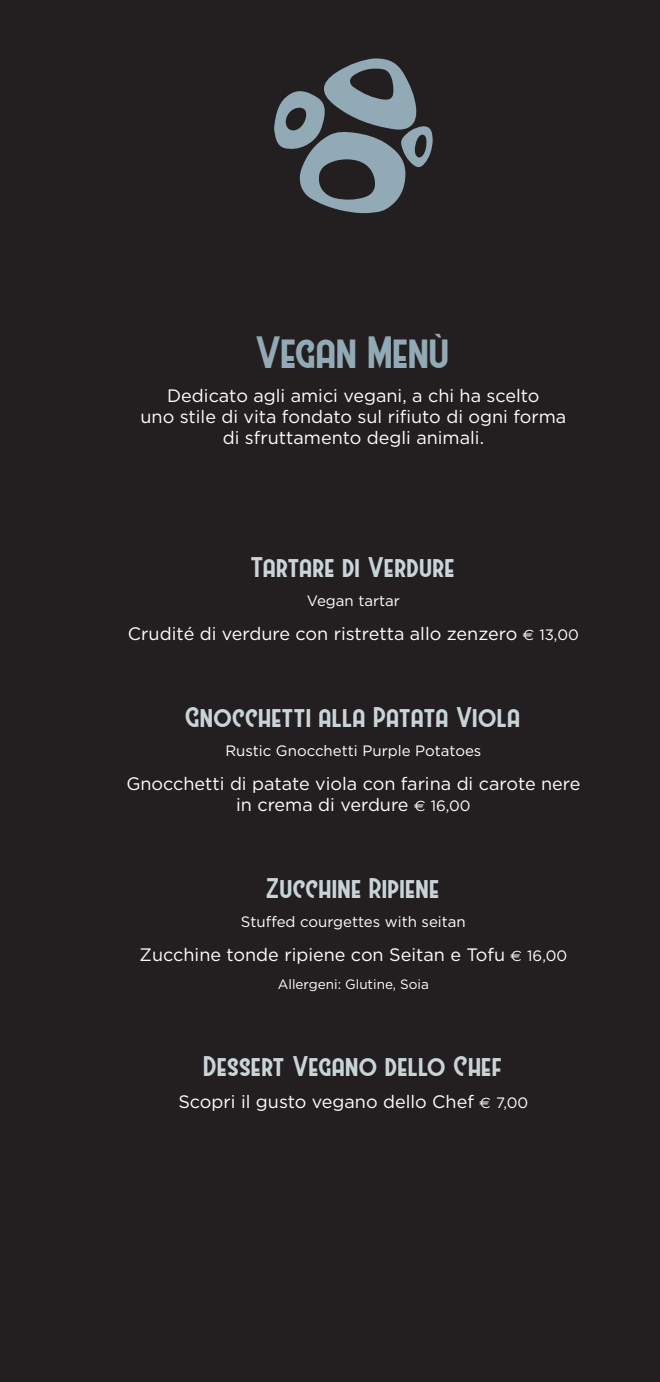
<style>
.page{position:relative;width:660px;height:1382px;background:#fff}
.page>*{position:absolute;margin:0;border:0;box-sizing:border-box;transform-origin:0 0}
.TITOLO_PAG{font:40.5px "Westmeath";color:#92aab5}
.PIATTO_ita{font:25.5px "Westmeath";letter-spacing:.02em;color:#c9d4d9}
.COSA_E__ita{font:18px/21px "Gotham";color:#fff;text-align:center}
.COSA_E__ita_-_Copia{font:18px "Gotham";color:#fff}
.PIATTO_eng{font:15px "Gotham";color:#fff}
.ALLERGENI{font:13.5px "Gotham";color:#fff}
.s1{font-family:"Euro Sans";font-size:15px}
.s2{font-size:15px}
</style>
<div class="page">
<div style="left:0;top:0;width:659px;height:1382px;background:#231f20"></div>
<svg style="left:274px;top:58px;width:158px;height:155px"></svg>
<p class="TITOLO_PAG" style="left:256px;top:330px;width:195px">Vegan Menù</p>
<p class="COSA_E__ita" style="left:140px;top:385px;width:427px">Dedicato agli amici vegani, a chi ha scelto<br>uno stile di vita fondato sul rifiuto di ogni forma di sfruttamento degli animali.</p>
<p class="PIATTO_ita" style="left:251px;top:552px;width:205px">Tartare di Verdure</p>
<p class="PIATTO_eng" style="left:306px;top:593px;width:95px">Vegan tartar</p>
<p class="COSA_E__ita" style="left:128px;top:623px;width:452px">Crudité di verdure con ristretta allo zenzero <span class="s1">€</span> <span class="s2">13,00</span></p>
<p class="PIATTO_ita" style="left:185px;top:702px;width:336px">Gnocchetti alla Patata Viola</p>
<p class="PIATTO_eng" style="left:225px;top:743px;width:257px">Rustic Gnocchetti Purple Potatoes</p>
<p class="COSA_E__ita" style="left:126px;top:773px;width:455px">Gnocchetti di patate viola con farina di carote nere in crema di verdure <span class="s1">€</span> <span class="s2">16,00</span></p>
<p class="PIATTO_ita" style="left:266px;top:873px;width:174px">Zucchine Ripiene</p>
<p class="PIATTO_eng" style="left:241px;top:914px;width:226px">Stuffed courgettes with seitan</p>
<p class="COSA_E__ita" style="left:139px;top:944px;width:428px">Zucchine tonde ripiene con Seitan e Tofu <span class="s1">€</span> <span class="s2">16,00</span></p>
<p class="ALLERGENI" style="left:277px;top:977px;width:152px">Allergeni: Glutine, Soia</p>
<p class="PIATTO_ita" style="left:204px;top:1051px;width:300px">Dessert Vegano dello Chef</p>
<p class="COSA_E__ita_-_Copia" style="left:178px;top:1092px;width:351px">Scopri il gusto vegano dello Chef <span class="s1">€</span> <span class="s2">7,00</span></p>
</div>
